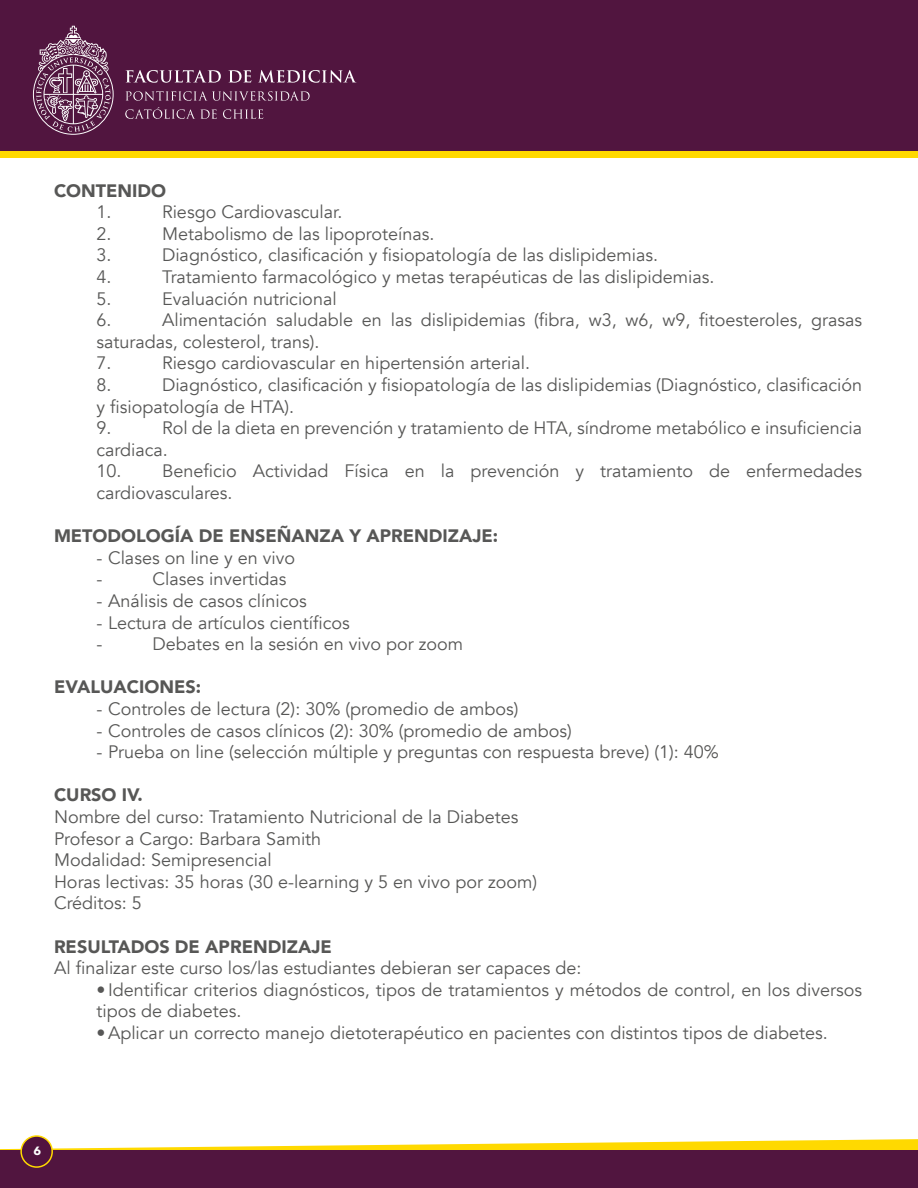
<style>
.page{position:relative;width:918px;height:1188px;background:#fff}
.page>*{position:absolute;margin:0;border:0;box-sizing:border-box;transform-origin:0 0}
.t1{font:18px/21.6px "Avenir";color:#575756}
.t2{font:900 18px "Avenir";color:#575756}
.t3{font:700 12px "Avenir Next";color:#fff}
</style>
<div class="page">
<div style="left:0;top:0;width:918px;height:153px;background:#51153f"></div>
<svg style="left:0;top:1137px;width:918px;height:13px"></svg>
<div style="left:0;top:1150px;width:918px;height:38px;background:#51153f"></div>
<svg style="left:33px;top:26px;width:81px;height:109px"></svg>
<svg style="left:126px;top:70px;width:95px;height:13px"></svg>
<svg style="left:228px;top:70px;width:23px;height:13px"></svg>
<svg style="left:258px;top:70px;width:98px;height:13px"></svg>
<svg style="left:126px;top:91px;width:184px;height:10px"></svg>
<svg style="left:125px;top:107px;width:92px;height:12px"></svg>
<svg style="left:223px;top:109px;width:40px;height:10px"></svg>
<div style="left:0;top:151px;width:918px;height:7px;background:#ffd900"></div>
<div style="left:21px;top:1136px;width:31px;height:31px;background:#51133f;border-radius:50%"></div>
<div style="left:20px;top:1135px;width:33px;height:33px;border:2px solid #ffd900;border-radius:50%"></div>
<p class="t2" style="left:54px;top:175px;width:114px">CONTENIDO</p>
<p class="t1" style="left:97px;top:202px;width:17px">1.</p>
<p class="t1" style="left:162px;top:202px;width:182px">Riesgo Cardiovascular.</p>
<p class="t1" style="left:97px;top:223px;width:17px">2.</p>
<p class="t1" style="left:162px;top:223px;width:274px">Metabolismo de las lipoproteínas.</p>
<p class="t1" style="left:97px;top:245px;width:17px">3.</p>
<p class="t1" style="left:162px;top:245px;width:498px">Diagnóstico, clasificación y fisiopatología de las dislipidemias.</p>
<p class="t1" style="left:97px;top:266px;width:17px">4.</p>
<p class="t1" style="left:162px;top:266px;width:554px">Tratamiento farmacológico y metas terapéuticas de las dislipidemias.</p>
<p class="t1" style="left:97px;top:288px;width:17px">5.</p>
<p class="t1" style="left:162px;top:288px;width:176px">Evaluación nutricional</p>
<p class="t1" style="left:97px;top:310px;width:17px">6.</p>
<p class="t1" style="left:97px;top:310px;width:767px;text-indent:65px">Alimentación saludable en las dislipidemias (fibra, w3, w6, w9, fitoesteroles, grasas saturadas, colesterol, trans).<br>7.</p>
<p class="t1" style="left:162px;top:353px;width:370px">Riesgo cardiovascular en hipertensión arterial.</p>
<p class="t1" style="left:97px;top:374px;width:767px;text-indent:65px">Diagnóstico, clasificación y fisiopatología de las dislipidemias (Diagnóstico, clasificación y fisiopatología de HTA).<br>9.</p>
<p class="t1" style="left:97px;top:374px;width:17px">8.</p>
<p class="t1" style="left:97px;top:418px;width:767px;text-indent:65px">Rol de la dieta en prevención y tratamiento de HTA, síndrome metabólico e insuficiencia cardiaca.</p>
<p class="t1" style="left:97px;top:461px;width:767px">10. Beneficio Actividad Física en la prevención y tratamiento de enfermedades cardiovasculares.</p>
<p class="t2" style="left:54px;top:520px;width:446px">METODOLOGÍA DE ENSEÑANZA Y APRENDIZAJE:</p>
<p class="t1" style="left:97px;top:547px;width:200px">- Clases on line y en vivo -</p>
<p class="t1" style="left:153px;top:569px;width:135px">Clases invertidas</p>
<p class="t1" style="left:97px;top:590px;width:212px">- Análisis de casos clínicos</p>
<p class="t1" style="left:97px;top:612px;width:255px">- Lectura de artículos científicos -</p>
<p class="t1" style="left:153px;top:634px;width:312px">Debates en la sesión en vivo por zoom</p>
<p class="t2" style="left:54px;top:672px;width:149px">EVALUACIONES:</p>
<p class="t1" style="left:97px;top:698px;width:423px">- Controles de lectura (2): 30% (promedio de ambos)</p>
<p class="t1" style="left:97px;top:720px;width:477px">- Controles de casos clínicos (2): 30% (promedio de ambos)</p>
<p class="t1" style="left:97px;top:742px;width:624px">- Prueba on line (selección múltiple y preguntas con respuesta breve) (1): 40%</p>
<p class="t2" style="left:54px;top:780px;width:90px">CURSO IV.</p>
<p class="t1" style="left:54px;top:806px;width:485px">Nombre del curso: Tratamiento Nutricional de la Diabetes Profesor a Cargo: Barbara Samith<br>Modalidad: Semipresencial<br>Horas lectivas: 35 horas (30 e-learning y 5 en vivo por zoom)<br>Créditos: 5</p>
<p class="t2" style="left:54px;top:931px;width:279px">RESULTADOS DE APRENDIZAJE</p>
<p class="t1" style="left:54px;top:958px;width:529px">Al finalizar este curso los/las estudiantes debieran ser capaces de:</p>
<p class="t1" style="left:97px;top:979px;width:767px">• Identificar criterios diagnósticos, tipos de tratamientos y métodos de control, en los diversos tipos de diabetes.</p>
<p class="t1" style="left:97px;top:1022px;width:733px">•Aplicar un correcto manejo dietoterapéutico en pacientes con distintos tipos de diabetes.</p>
<p class="t3" style="left:34px;top:1140px;width:9px">6</p>
</div>
